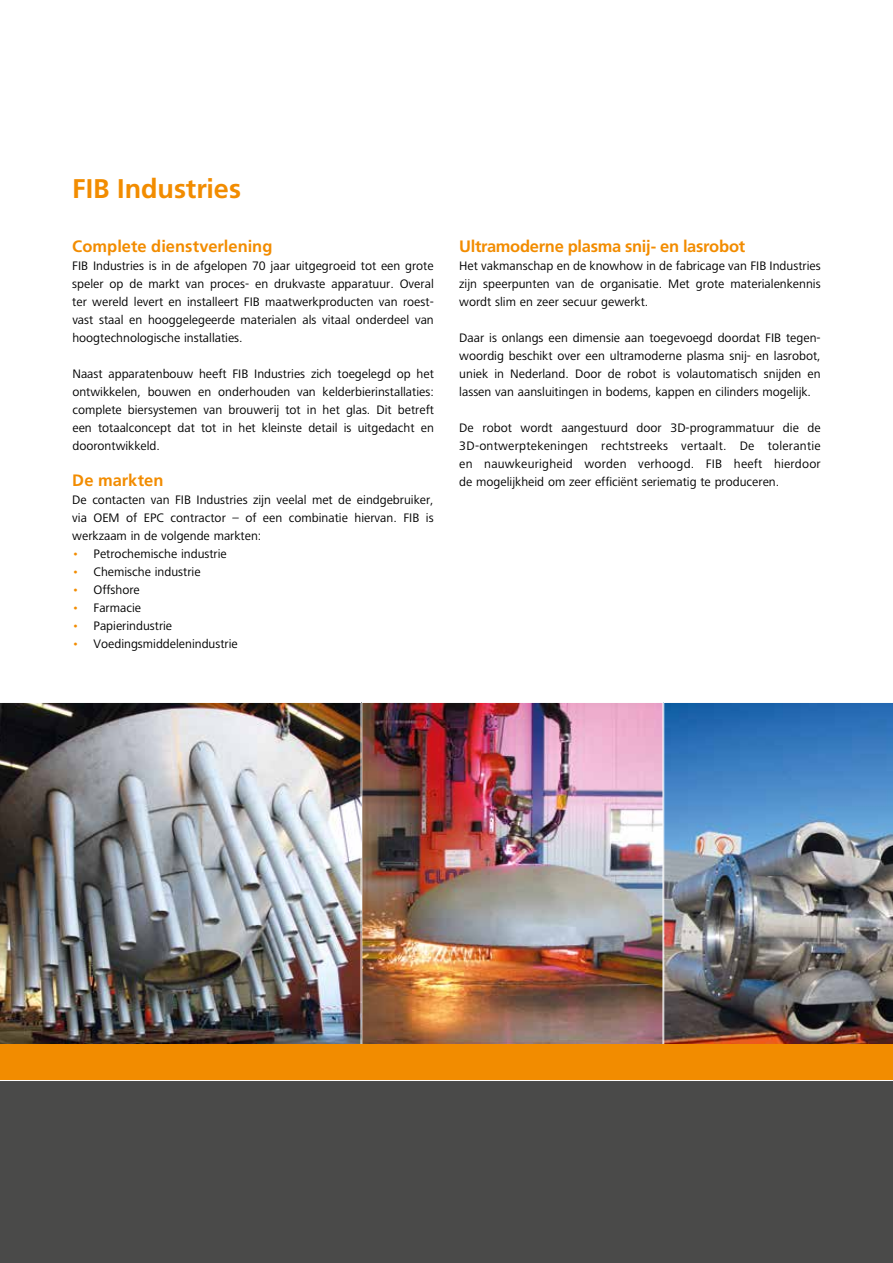
<style>
.page{position:relative;width:893px;height:1263px;background:#fff}
.page>*{position:absolute;margin:0;border:0;box-sizing:border-box;transform-origin:0 0}
.t1{font:700 27px "Frutiger";letter-spacing:-.005em;color:#f28c00}
.t2{font:700 16.5px "Frutiger";letter-spacing:-.01em;color:#f28c00}
.t3{font:12.75px/18px "Frutiger Next LT";color:#000;text-align:justify}
.s1{color:#f28c00}
</style>
<div class="page">
<img style="left:363px;top:704px;width:298px;height:340px">
<img style="left:0;top:703px;width:361px;height:341px">
<img style="left:663px;top:702px;width:230px;height:342px">
<div style="left:0;top:1044px;width:893px;height:36px;background:#f28c00"></div>
<div style="left:0;top:1081px;width:893px;height:182px;background:#4a4a49"></div>
<h1 class="t1" style="left:72px;top:173px;width:170px">FIB Industries</h1>
<p class="t2" style="left:72px;top:237px;width:202px">Complete dienstverlening</p>
<p class="t3" style="left:72px;top:257px;width:363px">FIB Industries is in de afgelopen 70 jaar uitgegroeid tot een grote speler op de markt van proces- en drukvaste apparatuur. Overal ter wereld levert en installeert FIB maatwerkproducten van roest&shy;vast staal en hooggelegeerde materialen als vitaal onderdeel van hoogtechnologische installaties.</p>
<p class="t3" style="left:72px;top:365px;width:363px">Naast apparatenbouw heeft FIB Industries zich toegelegd op het ontwikkelen, bouwen en onderhouden van kelderbierinstallaties: complete biersystemen van brouwerij tot in het glas. Dit betreft een totaalconcept dat tot in het kleinste detail is uitgedacht en doorontwikkeld.</p>
<p class="t2" style="left:72px;top:471px;width:93px">De markten</p>
<p class="t3" style="left:72px;top:491px;width:363px">De contacten van FIB Industries zijn veelal met de eindgebruiker, via OEM of EPC contractor – of een combinatie hiervan. FIB is werkzaam in de volgende markten:</p>
<p class="t3" style="left:72px;top:545px;width:156px"><span class="s1">•</span> Petrochemische industrie</p>
<p class="t3" style="left:72px;top:563px;width:130px"><span class="s1">•</span> Chemische industrie</p>
<p class="t3" style="left:72px;top:581px;width:69px"><span class="s1">•</span> Offshore</p>
<p class="t3" style="left:72px;top:599px;width:70px"><span class="s1">•</span> Farmacie</p>
<p class="t3" style="left:72px;top:617px;width:101px"><span class="s1">•</span> Papierindustrie</p>
<p class="t3" style="left:72px;top:635px;width:167px"><span class="s1">•</span> Voedingsmiddelenindustrie</p>
<p class="t2" style="left:459px;top:237px;width:287px">Ultramoderne plasma snij- en lasrobot</p>
<p class="t3" style="left:459px;top:257px;width:363px">Het vakmanschap en de knowhow in de fabricage van FIB Industries zijn speerpunten van de organisatie. Met grote materialenkennis wordt slim en zeer secuur gewerkt.</p>
<p class="t3" style="left:459px;top:329px;width:363px">Daar is onlangs een dimensie aan toegevoegd doordat FIB tegen&shy;woordig beschikt over een ultramoderne plasma snij- en lasrobot, uniek in Nederland. Door de robot is volautomatisch snijden en lassen van aansluitingen in bodems, kappen en cilinders mogelijk.</p>
<p class="t3" style="left:459px;top:419px;width:363px">De robot wordt aangestuurd door 3D-programmatuur die de 3D-ontwerptekeningen rechtstreeks vertaalt. De tolerantie en nauwkeurigheid worden verhoogd. FIB heeft hierdoor de mogelijkheid om zeer efficiënt seriematig te produceren.</p>
</div>
